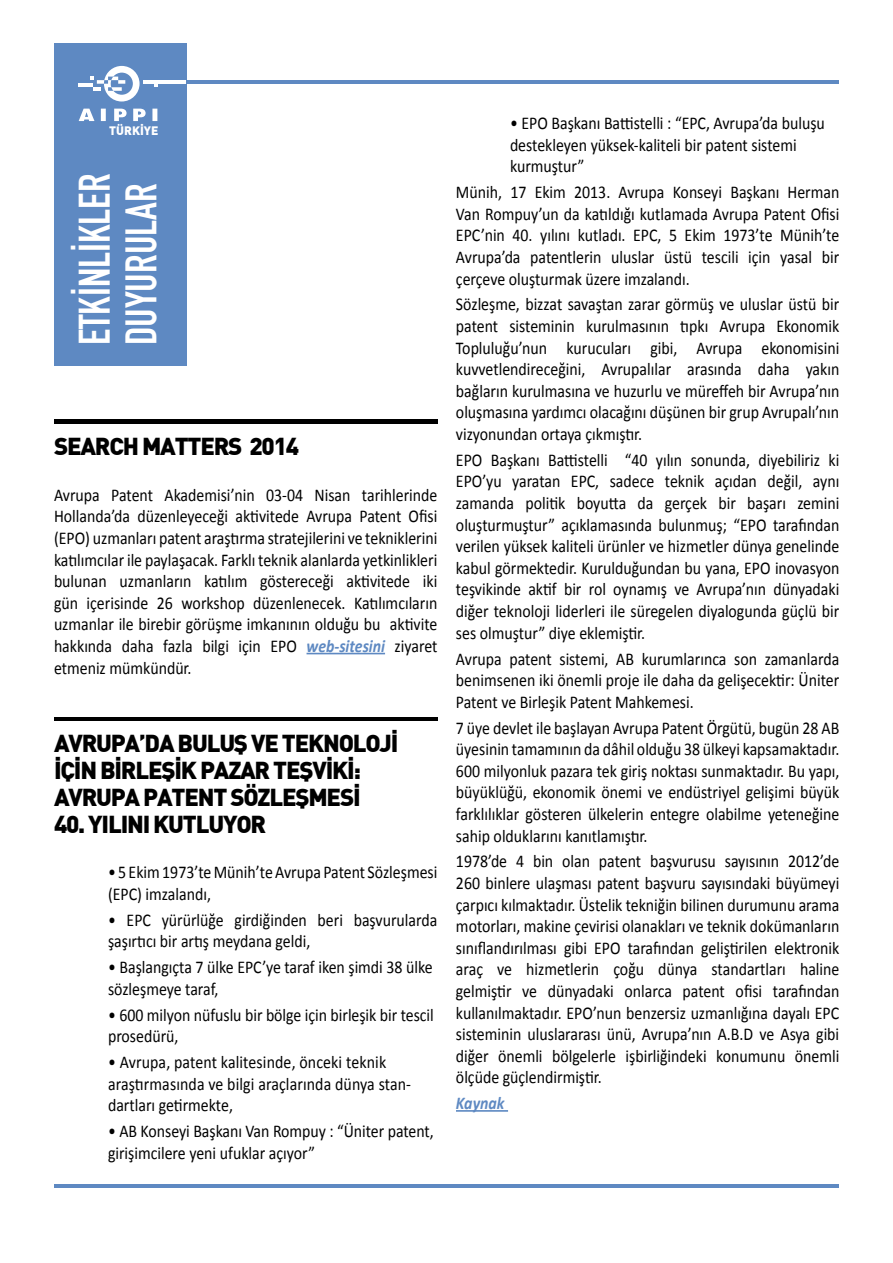
<style>
.page{position:relative;width:893px;height:1263px;background:#fff}
.page>*{position:absolute;margin:0;border:0;box-sizing:border-box;transform-origin:0 0}
.t1{font:43.5px/46.5px "DIN Engschrift Std";color:#fff}
.t2{font:900 24px/27px "DIN Bek";letter-spacing:-.05em;color:#000}
.t3{font:18px/21.6px "Calibri";color:#000;text-align:justify;scale:.88 1}
.t4{font:italic 700 18px "Calibri";color:#5e89c2;scale:.88 1}
.t5{font:900 12px "DIN Bek";color:#fff}
.s1{font-weight:700;font-style:italic;color:#5e89c2}
</style>
<div class="page">
<div style="left:54px;top:43px;width:132px;height:323px;background:#5e89c2"></div>
<hr style="left:78px;top:84px;width:15px;height:3px;background:#fff">
<hr style="left:143px;top:80px;width:50px;height:4px;background:#fff">
<svg style="left:79px;top:109px;width:78px;height:12px"></svg>
<svg style="left:90px;top:66px;width:50px;height:35px"></svg>
<hr style="left:186px;top:80px;width:653px;height:4px;background:#5e89c2">
<hr style="left:54px;top:1184px;width:785px;height:4px;background:#5e89c2">
<hr style="left:54px;top:419px;width:383px;height:4px;background:#000">
<hr style="left:54px;top:717px;width:383px;height:4px;background:#000">
<hr style="left:307px;top:653px;width:78px;height:1px;background:#5e89c2">
<hr style="left:456px;top:1110px;width:52px;height:2px;background:#5e89c2">
<p class="t5" style="left:109px;top:122px;width:51px">TÜRKİYE</p>
<h1 class="t1" style="left:72px;top:345px;width:173px;rotate:-90deg">ETKİNLİKLER<br>DUYURULAR</h1>
<h2 class="t2" style="left:54px;top:432px;width:247px">SEARCH MATTERS 2014</h2>
<p class="t3" style="left:54px;top:484px;width:437px">Avrupa Patent Akademisi’nin 03-04 Nisan tarihlerinde Hollanda’da düzenleyeceği aktivitede Avrupa Patent Ofisi (EPO) uzmanları patent araştırma stratejilerini ve tekniklerini katılımcılar ile paylaşacak. Farklı teknik alanlarda yetkinlikleri bulunan uzmanların katılım göstereceği aktivitede iki gün içerisinde 26 workshop düzenlenecek. Katılımcıların uzmanlar ile birebir görüşme imkanının olduğu bu aktivite hakkında daha fazla bilgi için EPO <span class="s1">web-sitesini</span> ziyaret etmeniz mümkündür.</p>
<h2 class="t2" style="left:54px;top:728px;width:346px">AVRUPA’DA BULUŞ VE TEKNOLOJİ<br>İÇİN BİRLEŞİK PAZAR TEŞVİKİ:<br>AVRUPA PATENT SÖZLEŞMESİ</h2>
<h2 class="t2" style="left:54px;top:809px;width:214px">40. YILINI KUTLUYOR</h2>
<p class="t3" style="left:108px;top:862px;width:376px">• 5 Ekim 1973’te Münih’te Avrupa Patent Sözleşmesi (EPC) imzalandı,</p>
<p class="t3" style="left:108px;top:909px;width:376px">• EPC yürürlüğe girdiğinden beri başvurularda şaşırtıcı bir artış meydana geldi,</p>
<p class="t3" style="left:108px;top:956px;width:370px">• Başlangıçta 7 ülke EPC’ye taraf iken şimdi 38 ülke sözleşmeye taraf,</p>
<p class="t3" style="left:108px;top:1004px;width:372px">• 600 milyon nüfuslu bir bölge için birleşik bir tescil prosedürü,</p>
<p class="t3" style="left:108px;top:1051px;width:346px;text-align:left">• Avrupa, patent kalitesinde, önceki teknik araştırmasında ve bilgi araçlarında dünya stan&shy;dartları getirmekte,</p>
<p class="t3" style="left:108px;top:1120px;width:372px">• AB Konseyi Başkanı Van Rompuy : “Üniter patent, girişimcilere yeni ufuklar açıyor”</p>
<p class="t3" style="left:510px;top:112px;width:359px;text-align:left">• EPO Başkanı Battistelli : “EPC, Avrupa’da buluşu destekleyen yüksek-kaliteli bir patent sistemi kurmuştur”</p>
<p class="t3" style="left:456px;top:181px;width:437px">Münih, 17 Ekim 2013. Avrupa Konseyi Başkanı Herman Van Rompuy’un da katıldığı kutlamada Avrupa Patent Ofisi EPC’nin 40. yılını kutladı. EPC, 5 Ekim 1973’te Münih’te Avrupa’da patentlerin uluslar üstü tescili için yasal bir çerçeve oluşturmak üzere imzalandı.</p>
<p class="t3" style="left:456px;top:294px;width:437px">Sözleşme, bizzat savaştan zarar görmüş ve uluslar üstü bir patent sisteminin kurulmasının tıpkı Avrupa Ekonomik Topluluğu’nun kurucuları gibi, Avrupa ekonomisini kuvvetlendireceğini, Avrupalılar arasında daha yakın bağların kurulmasına ve huzurlu ve müreffeh bir Avrupa’nın oluşmasına yardımcı olacağını düşünen bir grup Avrupalı’nın vizyonundan ortaya çıkmıştır.</p>
<p class="t3" style="left:456px;top:449px;width:437px">EPO Başkanı Battistelli “40 yılın sonunda, diyebiliriz ki EPO’yu yaratan EPC, sadece teknik açıdan değil, aynı zamanda politik boyutta da gerçek bir başarı zemini oluşturmuştur” açıklamasında bulunmuş; “EPO tarafından verilen yüksek kaliteli ürünler ve hizmetler dünya genelinde kabul görmektedir. Kurulduğundan bu yana, EPO inovasyon teşvikinde aktif bir rol oynamış ve Avrupa’nın dünyadaki diğer teknoloji liderleri ile süregelen diyalogunda güçlü bir ses olmuştur” diye eklemiştir.</p>
<p class="t3" style="left:456px;top:648px;width:437px">Avrupa patent sistemi, AB kurumlarınca son zamanlarda benimsenen iki önemli proje ile daha da gelişecektir: Üniter Patent ve Birleşik Patent Mahkemesi.</p>
<p class="t3" style="left:456px;top:717px;width:437px">7 üye devlet ile başlayan Avrupa Patent Örgütü, bugün 28 AB üyesinin tamamının da dâhil olduğu 38 ülkeyi kapsamaktadır.<br>600 milyonluk pazara tek giriş noktası sunmaktadır. Bu yapı, büyüklüğü, ekonomik önemi ve endüstriyel gelişimi büyük farklılıklar gösteren ülkelerin entegre olabilme yeteneğine sahip olduklarını kanıtlamıştır.</p>
<p class="t3" style="left:456px;top:851px;width:437px">1978’de 4 bin olan patent başvurusu sayısının 2012’de 260 binlere ulaşması patent başvuru sayısındaki büyümeyi çarpıcı kılmaktadır. Üstelik tekniğin bilinen durumunu arama motorları, makine çevirisi olanakları ve teknik dokümanların sınıflandırılması gibi EPO tarafından geliştirilen elektronik araç ve hizmetlerin çoğu dünya standartları haline gelmiştir ve dünyadaki onlarca patent ofisi tarafından kullanılmaktadır. EPO’nun benzersiz uzmanlığına dayalı EPC sisteminin uluslararası ünü, Avrupa’nın A.B.D ve Asya gibi diğer önemli bölgelerle işbirliğindeki konumunu önemli ölçüde güçlendirmiştir.</p>
<p class="t4" style="left:456px;top:1092px;width:57px">Kaynak</p>
</div>
